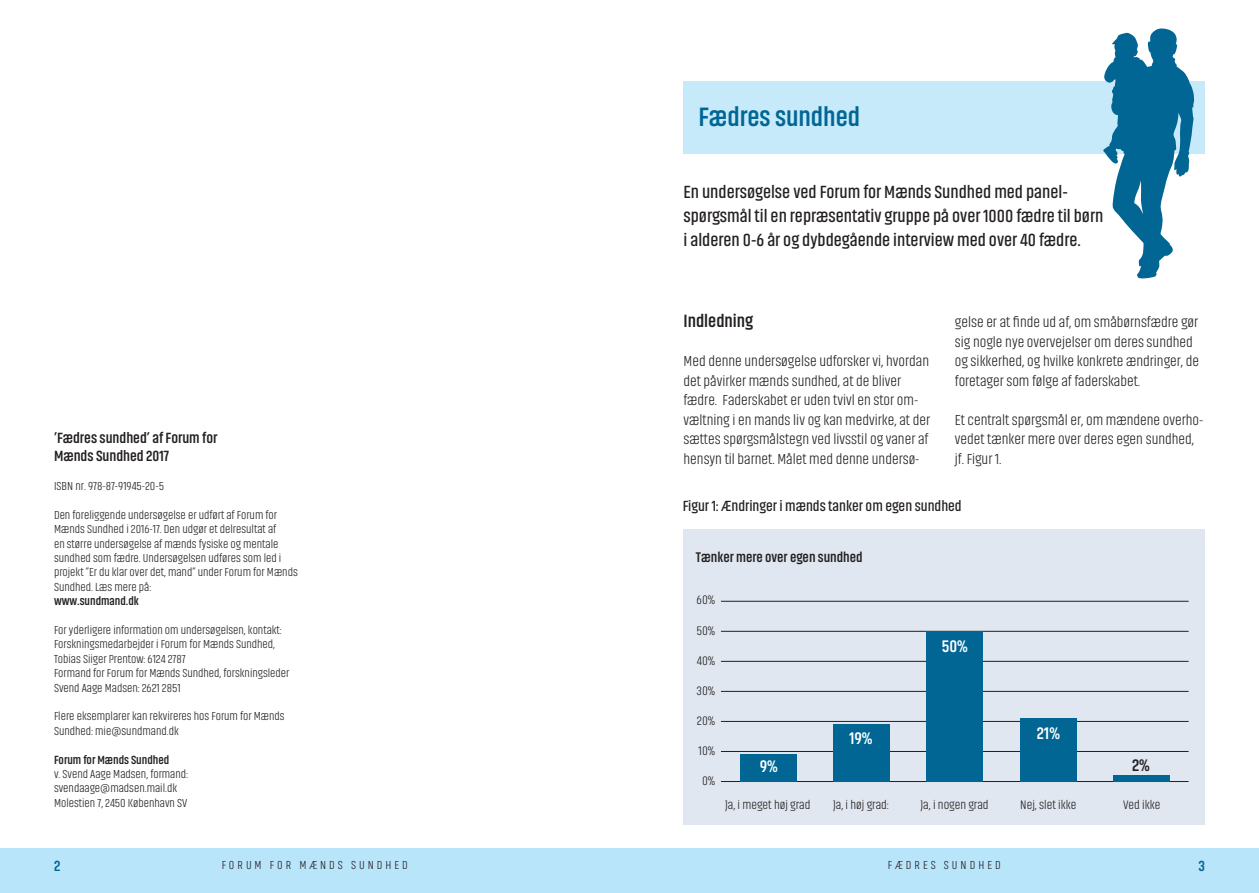
<style>
.page{position:relative;width:1259px;height:893px;background:#fff}
.page>*{position:absolute;margin:0;border:0;box-sizing:border-box;transform-origin:0 0}
.Brød{font:700 27px "Akhand";color:#016694}
.Brød-2{font:600 18px/24px "Akhand";color:#231f20}
.Rubrik{font:700 18px "Akhand";color:#231f20}
.Rubrik-2{font:700 16.95px "Akhand";color:#fff}
.Rubrik-3{font:700 16.95px "Akhand";color:#231f20}
.Brød-3{font:300 15px/19.5px "Akhand";color:#231f20}
.Brød-4{font:700 15px/18px "Akhand";color:#231f20}
.Brød-5{font:600 15px "Akhand";color:#231f20}
.t1{font:700 15px "Akhand";color:#016694}
.Rubrik-4{font:700 14.1px "Akhand";color:#231f20}
.Brød-6{font:300 12.75px "Akhand";color:#231f20}
.Brød-7{font:300 12px/14.4px "Akhand";color:#231f20}
.Brød-8{font:700 12px "Akhand";color:#231f20}
.Brød-9{font:300 12px "Akhand";letter-spacing:.25em;color:#231f20}
</style>
<div class="page">
<div style="left:0;top:848px;width:1259px;height:45px;background:#b9e5fa"></div>
<div style="left:683px;top:81px;width:522px;height:72px;background:#c6eafa"></div>
<svg style="left:1103px;top:28px;width:91px;height:251px"></svg>
<div style="left:683px;top:529px;width:522px;height:296px;background:#e1e7f0"></div>
<hr style="left:721px;top:781px;width:467px;height:1px;background:#231f20">
<hr style="left:721px;top:751px;width:467px;height:1px;background:#231f20">
<hr style="left:721px;top:721px;width:467px;height:1px;background:#231f20">
<hr style="left:721px;top:691px;width:467px;height:1px;background:#231f20">
<hr style="left:721px;top:661px;width:467px;height:1px;background:#231f20">
<hr style="left:721px;top:631px;width:467px;height:1px;background:#231f20">
<hr style="left:721px;top:601px;width:467px;height:1px;background:#231f20">
<div style="left:740px;top:754px;width:56px;height:27px;background:#016694"></div>
<div style="left:833px;top:724px;width:57px;height:57px;background:#016694"></div>
<div style="left:926px;top:631px;width:57px;height:150px;background:#016694"></div>
<div style="left:1019px;top:718px;width:57px;height:63px;background:#016694"></div>
<div style="left:1113px;top:775px;width:56px;height:6px;background:#016694"></div>
<p class="Brød" style="left:698px;top:103px;width:163px">Fædres sundhed</p>
<p class="Brød-4" style="left:54px;top:429px;width:165px">’Fædres sundhed’ af Forum for<br>Mænds Sundhed 2017</p>
<p class="Brød-7" style="left:54px;top:479px;width:112px">ISBN nr. 978-87-91945-20-5</p>
<p class="Brød-7" style="left:54px;top:508px;width:245px">Den foreliggende undersøgelse er udført af Forum for Mænds Sundhed i 2016-17. Den udgør et delresultat af<br>en større undersøgelse af mænds fysiske og mentale sundhed som fædre. Undersøgelsen udføres som led i projekt ”Er du klar over det, mand” under Forum for Mænds Sundhed. Læs mere på:</p>
<p class="Brød-8" style="left:54px;top:595px;width:86px">www.sundmand.dk</p>
<p class="Brød-7" style="left:54px;top:623px;width:229px">For yderligere information om undersøgelsen, kontakt:</p>
<p class="Brød-7" style="left:54px;top:637px;width:223px">Forskningsmedarbejder i Forum for Mænds Sundhed,<br>Tobias Siiger Prentow: 6124 2787</p>
<p class="Brød-7" style="left:54px;top:666px;width:237px">Formand for Forum for Mænds Sundhed, forskningsleder<br>Svend Aage Madsen: 2621 2851</p>
<p class="Brød-7" style="left:54px;top:709px;width:232px">Flere eksemplarer kan rekvireres hos Forum for Mænds<br>Sundhed: mie@sundmand.dk</p>
<p class="Brød-8" style="left:54px;top:753px;width:117px">Forum for Mænds Sundhed</p>
<p class="Brød-7" style="left:54px;top:767px;width:136px">v. Svend Aage Madsen, formand: svendaage@madsen.mail.dk</p>
<p class="Brød-7" style="left:54px;top:796px;width:135px">Molestien 7, 2450 København SV</p>
<p class="Brød-2" style="left:683px;top:180px;width:421px">En undersøgelse ved Forum for Mænds Sundhed med panel&shy;spørgsmål til en repræsentativ gruppe på over 1000 fædre til børn i alderen 0-6 år og dybdegående interview med over 40 fædre.</p>
<p class="Rubrik" style="left:683px;top:311px;width:71px">Indledning</p>
<p class="Brød-3" style="left:683px;top:351px;width:248px">Med denne undersøgelse udforsker vi, hvordan det påvirker mænds sundhed, at de bliver fædre. Faderskabet er uden tvivl en stor om&shy;væltning i en mands liv og kan medvirke, at der sættes spørgsmålstegn ved livsstil og vaner af hensyn til barnet. Målet med denne undersø-</p>
<p class="Brød-3" style="left:955px;top:312px;width:246px">gelse er at finde ud af, om småbørnsfædre gør sig nogle nye overvejelser om deres sundhed og sikkerhed, og hvilke konkrete ændringer, de foretager som følge af faderskabet.</p>
<p class="Brød-3" style="left:955px;top:410px;width:250px">Et centralt spørgsmål er, om mændene overho&shy;vedet tænker mere over deres egen sundhed, jf. Figur 1.</p>
<p class="Brød-5" style="left:682px;top:498px;width:280px">Figur 1: Ændringer i mænds tanker om egen sundhed</p>
<p class="Rubrik-4" style="left:696px;top:550px;width:168px">Tænker mere over egen sundhed</p>
<p class="Brød-6" style="left:696px;top:593px;width:20px">60%</p>
<p class="Brød-6" style="left:696px;top:624px;width:20px">50%</p>
<p class="Brød-6" style="left:697px;top:654px;width:20px">40%</p>
<p class="Brød-6" style="left:696px;top:684px;width:20px">30%</p>
<p class="Brød-6" style="left:697px;top:714px;width:20px">20%</p>
<p class="Brød-6" style="left:698px;top:744px;width:18px">10%</p>
<p class="Brød-6" style="left:702px;top:775px;width:15px">0%</p>
<p class="Rubrik-2" style="left:760px;top:757px;width:20px">9%</p>
<p class="Rubrik-2" style="left:849px;top:729px;width:25px">19%</p>
<p class="Rubrik-2" style="left:942px;top:638px;width:28px">50%</p>
<p class="Rubrik-2" style="left:1036px;top:724px;width:25px">21%</p>
<p class="Rubrik-3" style="left:1132px;top:756px;width:19px">2%</p>
<p class="Brød-6" style="left:725px;top:798px;width:87px">Ja, i meget høj grad</p>
<p class="Brød-6" style="left:833px;top:798px;width:57px">Ja, i høj grad:</p>
<p class="Brød-6" style="left:920px;top:798px;width:70px">Ja, i nogen grad</p>
<p class="Brød-6" style="left:1020px;top:798px;width:58px">Nej, slet ikke</p>
<p class="Brød-6" style="left:1123px;top:798px;width:39px">Ved ikke</p>
<p class="t1" style="left:54px;top:858px;width:8px">2</p>
<p class="Brød-9" style="left:222px;top:858px;width:188px">FORUM FOR MÆNDS SUNDHED</p>
<p class="Brød-9" style="left:888px;top:858px;width:114px">FÆDRES SUNDHED</p>
<p class="t1" style="left:1198px;top:858px;width:8px">3</p>
</div>
